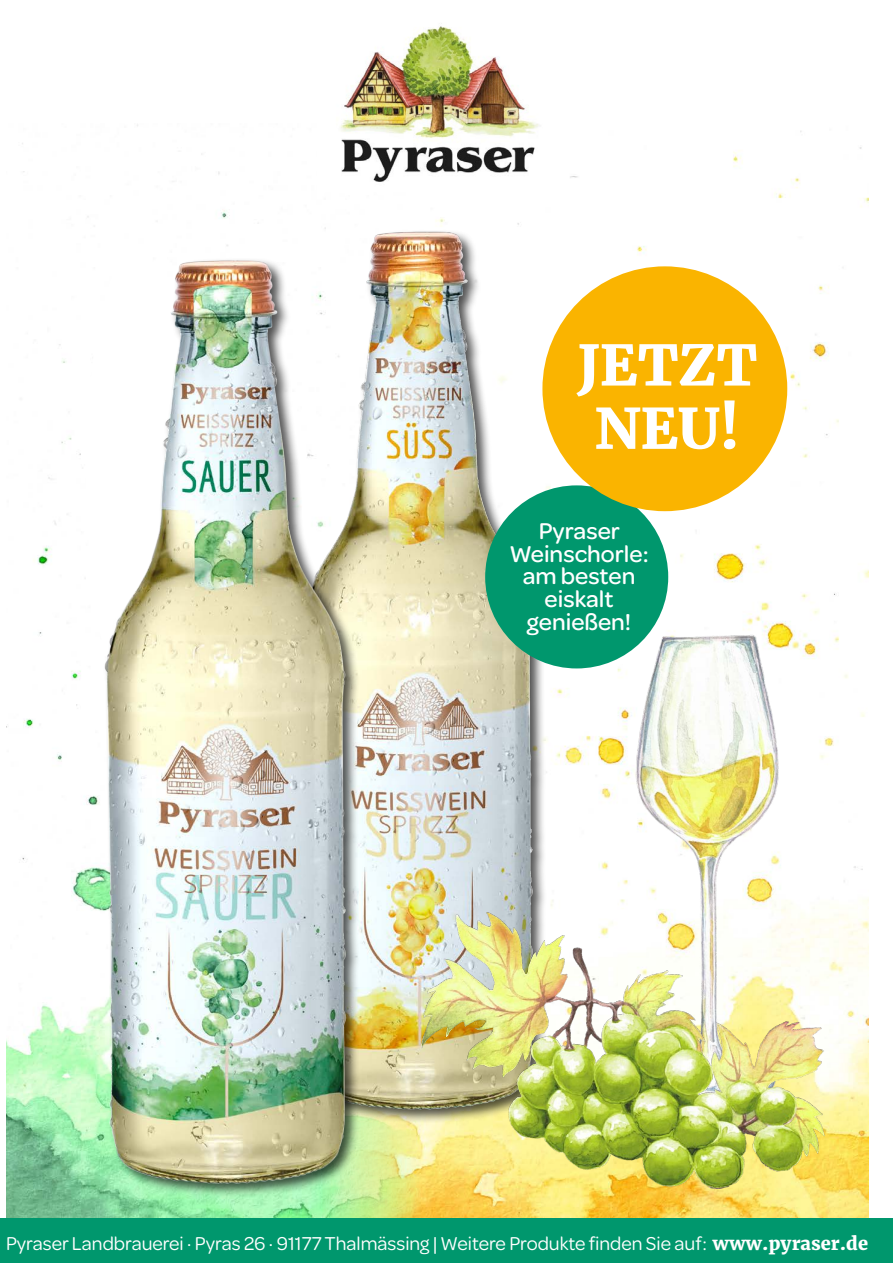
<style>
.page{position:relative;width:893px;height:1263px;background:#fff}
.page>*{position:absolute;margin:0;border:0;box-sizing:border-box;transform-origin:0 0}
.t1{font:800 55.65px/63.3px "Merriweather";color:#fff;text-align:center}
.t2{font:500 24.45px/22.8px "Omnes";color:#fff;text-align:center}
.t3{font:19.95px "Omnes";color:#fff}
.s1{font-family:"Merriweather";font-weight:800;font-size:18.3px}
</style>
<div class="page">
<img style="left:6px;top:124px;width:132px;height:1095px">
<img style="left:566px;top:577px;width:282px;height:306px">
<img style="left:489px;top:223px;width:62px;height:660px">
<img style="left:340px;top:26px;width:199px;height:147px">
<div style="left:0;top:1219px;width:893px;height:44px;background:#00976d"></div>
<div style="left:485px;top:485px;width:183px;height:183px;background:#00976d;border-radius:50%"></div>
<div style="left:542px;top:266px;width:245px;height:245px;background:#fab400;border-radius:50%"></div>
<img style="left:489px;top:883px;width:378px;height:336px">
<img style="left:92px;top:145px;width:397px;height:1074px">
<h1 class="t1" style="left:578px;top:333px;width:181px">JETZT<br>NEU!</h1>
<p class="t2" style="left:509px;top:518px;width:141px">Pyraser<br>Weinschorle: am besten eiskalt genießen!</p>
<p class="t3" style="left:6px;top:1229px;width:864px">Pyraser Landbrauerei · Pyras 26 · 91177 Thalmässing | Weitere Produkte finden Sie auf: <span class="s1">www.pyraser.de</span></p>
</div>
